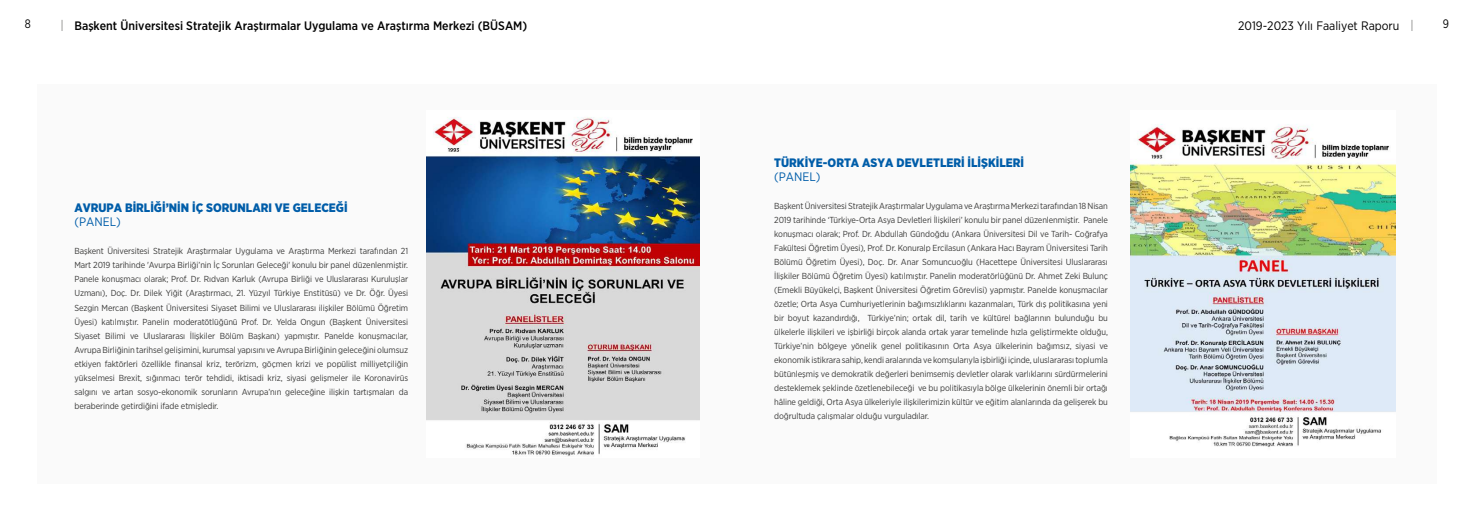
<style>
.page{position:relative;width:1474px;height:521px;background:#fff}
.page>*{position:absolute;margin:0;border:0;box-sizing:border-box;transform-origin:0 0}
.t1{font:900 12.25px "Gotham Narrow";color:#005da9}
.t2{font:500 12.25px "Gotham Narrow";color:#000}
.t3{font:12.25px "Gotham Narrow";color:#000}
.t4{font:12.25px "Gotham Narrow";color:#005da9}
.t5{font:12.25px "Gotham Narrow";color:#000;scale:.9 1}
.t6{font:8.75px/14px "Gotham Narrow";letter-spacing:-.01em;color:#3c3c3b;text-align:justify}
</style>
<div class="page">
<div style="left:37px;top:84px;width:1399px;height:400px;background:#fafafa"></div>
<img style="left:427px;top:117px;width:272px;height:339px">
<img style="left:1130px;top:124px;width:265px;height:323px">
<h1 class="t5" style="left:25px;top:16px;width:8px">8</h1>
<h1 class="t2" style="left:74px;top:18px;width:454px">Başkent Üniversitesi Stratejik Araştırmalar Uygulama ve Araştırma Merkezi (BÜSAM)</h1>
<h1 class="t3" style="left:1238px;top:18px;width:163px">2019-2023 Yılı Faaliyet Raporu</h1>
<h1 class="t5" style="left:1442px;top:16px;width:8px">9</h1>
<h1 class="t1" style="left:74px;top:200px;width:275px">AVRUPA BİRLİĞİ’NİN İÇ SORUNLARI VE GELECEĞİ</h1>
<h1 class="t4" style="left:74px;top:215px;width:48px">(PANEL)</h1>
<p class="t6" style="left:74px;top:244px;width:335px">Başkent Üniversitesi Stratejik Araştırmalar Uygulama ve Araştırma Merkezi tarafından 21<br>Mart 2019 tarihinde 'Avurpa Birliği’nin İç Sorunları Geleceği' konulu bir panel düzenlenmiştir.<br>Panele konuşmacı olarak; Prof. Dr. Rıdvan Karluk (Avrupa Birliği ve Uluslararası Kuruluşlar Uzmanı), Doç. Dr. Dilek Yiğit (Araştırmacı, 21. Yüzyıl Türkiye Enstitüsü) ve Dr. Öğr. Üyesi Sezgin Mercan (Başkent Üniversitesi Siyaset Bilimi ve Uluslararası ilişkiler Bölümü Öğretim Üyesi) katılmıştır. Panelin moderatötlüğünü Prof. Dr. Yelda Ongun (Başkent Üniversitesi Siyaset Bilimi ve Uluslararası İlişkiler Bölüm Başkanı) yapmıştır. Panelde konuşmacılar, Avrupa Birliğinin tarihsel gelişimini, kurumsal yapısını ve Avrupa Birliğinin geleceğini olumsuz etkiyen faktörleri özellikle finansal kriz, terörizm, göçmen krizi ve popülist milliyetçiliğin yükselmesi Brexit, sığınmacı terör tehdidi, iktisadi kriz, siyasi gelişmeler ile Koronavirüs salgını ve artan sosyo-ekonomik sorunların Avrupa’nın geleceğine ilişkin tartışmaları da beraberinde getirdiğini ifade etmişledir.</p>
<h1 class="t1" style="left:774px;top:155px;width:251px">TÜRKİYE-ORTA ASYA DEVLETLERİ İLİŞKİLERİ</h1>
<h1 class="t4" style="left:774px;top:169px;width:48px">(PANEL)</h1>
<p class="t6" style="left:774px;top:199px;width:335px">Başkent Üniversitesi Stratejik Araştırmalar Uygulama ve Araştırma Merkezi tarafından 18 Nisan 2019 tarihinde ‘Türkiye-Orta Asya Devletleri İlişkileri’ konulu bir panel düzenlenmiştir. Panele konuşmacı olarak; Prof. Dr. Abdullah Gündoğdu (Ankara Üniversitesi Dil ve Tarih- Coğrafya Fakültesi Öğretim Üyesi), Prof. Dr. Konuralp Ercilasun (Ankara Hacı Bayram Üniversitesi Tarih Bölümü Öğretim Üyesi), Doç. Dr. Anar Somuncuoğlu (Hacettepe Üniversitesi Uluslararası İlişkiler Bölümü Öğretim Üyesi) katılmıştır. Panelin moderatörlüğünü Dr. Ahmet Zeki Bulunç (Emekli Büyükelçi, Başkent Üniversitesi Öğretim Görevlisi) yapmıştır. Panelde konuşmacılar özetle; Orta Asya Cumhuriyetlerinin bağımsızlıklarını kazanmaları, Türk dış politikasına yeni bir boyut kazandırdığı, Türkiye’nin; ortak dil, tarih ve kültürel bağlarının bulunduğu bu ülkelerle ilişkileri ve işbirliği birçok alanda ortak yarar temelinde hızla geliştirmekte olduğu, Türkiye’nin bölgeye yönelik genel politikasının Orta Asya ülkelerinin bağımsız, siyasi ve ekonomik istikrara sahip, kendi aralarında ve komşularıyla işbirliği içinde, uluslararası toplumla bütünleşmiş ve demokratik değerleri benimsemiş devletler olarak varlıklarını sürdürmelerini desteklemek şeklinde özetlenebileceği ve bu politikasıyla bölge ülkelerinin önemli bir ortağı hâline geldiği, Orta Asya ülkeleriyle ilişkilerimizin kültür ve eğitim alanlarında da gelişerek bu doğrultuda çalışmalar olduğu vurguladılar.</p>
</div>
